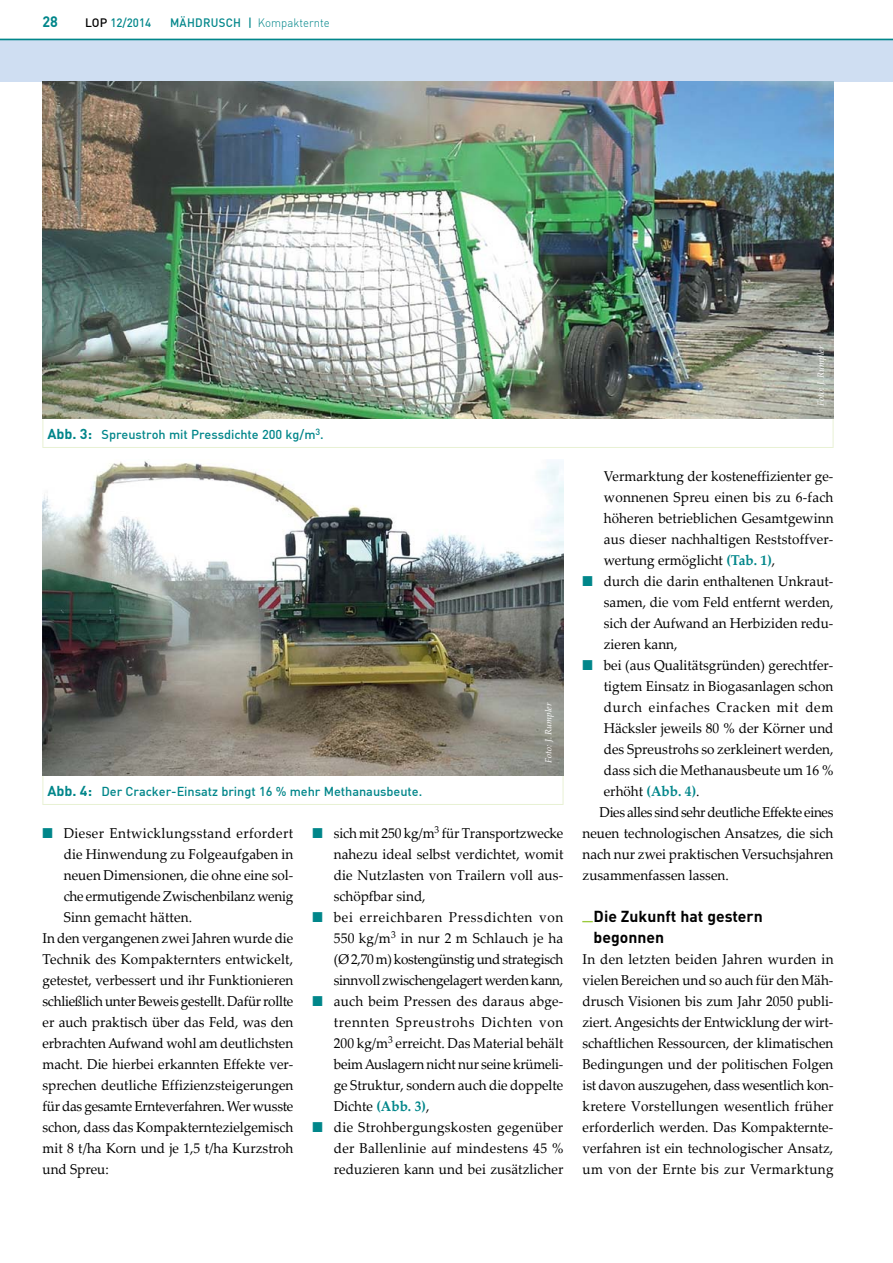
<style>
.page{position:relative;width:893px;height:1263px;background:#fff}
.page>*{position:absolute;margin:0;border:0;box-sizing:border-box;transform-origin:0 0}
.t1{font:700 15.75px/21px "DIN";color:#000}
.t2{font:700 15px "DIN";color:#00868a;scale:.95 1}
.t3{font:14.25px/21px "Palatino Linotype";color:#000;text-align:justify;scale:.95 1}
.t4{font:14.25px "Palatino Linotype";letter-spacing:-.02em;color:#000;scale:.95 1}
.t5{font:14.25px "Palatino Linotype";letter-spacing:-.025em;color:#000;scale:.95 1}
.t6{font:14.25px "Palatino Linotype";letter-spacing:.03em;color:#000;scale:.95 1}
.t7{font:14.25px "Palatino Linotype";letter-spacing:.05em;color:#000;scale:.95 1}
.t8{font:500 12.75px "DIN";letter-spacing:-.005em;color:#00868a}
.t9{font:500 12px "DIN";color:#00868a;scale:.95 1}
.t10{font:300 12px "DIN";color:#00868a;scale:.95 1}
.t11{font:italic 9px "Palatino Linotype";color:#fff}
.s1{color:#000}
.s2{font-weight:500}
.s3{font-weight:700;font-size:14.25px}
.s4{color:#00868a}
.s5{font-weight:700;color:#00868a}
</style>
<div class="page">
<div style="left:0;top:40px;width:893px;height:42px;background:#cfdef2"></div>
<hr style="left:0;top:39px;width:893px;height:1px;background:#00868a">
<div style="left:43px;top:418px;width:790px;height:30px;border:1px solid #e8f1d4"></div>
<img style="left:43px;top:82px;width:790px;height:336px">
<div style="left:43px;top:775px;width:520px;height:30px;border:1px solid #e8f1d4"></div>
<img style="left:43px;top:461px;width:520px;height:314px">
<p class="t2" style="left:43px;top:12px;width:18px">28</p>
<p class="t9" style="left:85px;top:15px;width:71px"><span class="s1">LOP</span> 12/2014</p>
<p class="t9" style="left:170px;top:15px;width:44px">Mähdrus</p>
<p class="t10" style="left:226px;top:15px;width:111px"><span class="s2">ch |</span> Kompakternte</p>
<p class="t8" style="left:48px;top:426px;width:278px"><span class="s3">Abb. 3:</span> Spreustroh mit Pressdichte 200 kg/m<sup>3</sup>.</p>
<p class="t8" style="left:48px;top:783px;width:376px"><span class="s3">Abb. 4:</span> Der Cracker-Einsatz bringt 16 % mehr Methanausbeute.</p>
<p class="t11" style="left:542px;top:763px;width:62px;rotate:-90deg">Foto: J. Rumpler</p>
<p class="t6" style="left:43px;top:823px;width:265px"><span class="s4">■</span> Dieser Entwicklungsstand erfordert</p>
<p class="t3" style="left:64px;top:843px;width:243px">die Hinwendung zu Folgeaufgaben in</p>
<p class="t3" style="left:64px;top:864px;width:243px">neuen Dimensionen, die ohne eine sol-</p>
<p class="t3" style="left:64px;top:885px;width:243px">che ermutigende Zwischenbilanz wenig</p>
<p class="t3" style="left:64px;top:906px;width:137px">Sinn gemacht hätten.</p>
<p class="t3" style="left:43px;top:927px;width:265px">In den vergangenen zwei Jahren wurde die</p>
<p class="t3" style="left:43px;top:948px;width:265px">Technik des Kompakternters entwickelt,</p>
<p class="t3" style="left:43px;top:969px;width:266px">getestet, verbessert und ihr Funktionieren</p>
<p class="t4" style="left:43px;top:991px;width:266px">schließlich unter Beweis gestellt. Dafür rollte</p>
<p class="t3" style="left:43px;top:1011px;width:266px">er auch praktisch über das Feld, was den</p>
<p class="t3" style="left:43px;top:1032px;width:265px">erbrachten Aufwand wohl am deutlichsten</p>
<p class="t3" style="left:43px;top:1053px;width:266px">macht. Die hierbei erkannten Effekte ver-</p>
<p class="t3" style="left:43px;top:1074px;width:266px">sprechen deutliche Effizienzsteigerungen</p>
<p class="t4" style="left:43px;top:1096px;width:266px">für das gesamte Ernteverfahren. Wer wusste</p>
<p class="t3" style="left:43px;top:1116px;width:266px">schon, dass das Kompakterntezielgemisch</p>
<p class="t3" style="left:43px;top:1137px;width:266px">mit 8 t/ha Korn und je 1,5 t/ha Kurzstroh</p>
<p class="t3" style="left:43px;top:1158px;width:71px">und Spreu:</p>
<p class="t3" style="left:334px;top:822px;width:243px;text-indent:-21px"><span class="s4">■</span> sich mit 250 kg/m<sup>3</sup> für Transportzwecke nahezu ideal selbst verdichtet, womit die Nutzlasten von Trailern voll aus&shy;schöpfbar sind,</p>
<p class="t3" style="left:334px;top:906px;width:243px;text-indent:-21px"><span class="s4">■</span> bei erreichbaren Pressdichten von 550 kg/m<sup>3</sup> in nur 2 m Schlauch je ha (Ø 2,70 m) kostengünstig und strategisch sinnvoll zwischengelagert werden kann,</p>
<p class="t3" style="left:334px;top:990px;width:243px;text-indent:-21px"><span class="s4">■</span> auch beim Pressen des daraus abge&shy;trennten Spreustrohs Dichten von 200 kg/m<sup>3</sup> erreicht. Das Material behält beim Auslagern nicht nur seine krümeli&shy;ge Struktur, sondern auch die doppelte Dichte <span class="s5">(Abb. 3)</span>,</p>
<p class="t3" style="left:334px;top:1116px;width:243px;text-indent:-21px"><span class="s4">■</span> die Strohbergungskosten gegenüber der Ballenlinie auf mindestens 45 % reduzieren kann und bei zusätzlicher</p>
<p class="t11" style="left:814px;top:406px;width:62px;rotate:-90deg">Foto: J. Rumpler</p>
<p class="t3" style="left:604px;top:465px;width:243px">Vermarktung der kosteneffizienter ge&shy;wonnenen Spreu einen bis zu 6-fach höheren betrieblichen Gesamtgewinn aus dieser nachhaltigen Reststoffver&shy;wertung ermöglicht <span class="s5">(Tab. 1)</span>,</p>
<p class="t3" style="left:604px;top:570px;width:243px;text-indent:-21px"><span class="s4">■</span> durch die darin enthaltenen Unkraut&shy;samen, die vom Feld entfernt werden, sich der Aufwand an Herbiziden redu&shy;zieren kann,</p>
<p class="t3" style="left:583px;top:654px;width:266px"><span class="s4">■</span> bei (aus Qualitätsgründen) gerechtfer-</p>
<p class="t3" style="left:604px;top:675px;width:243px">tigtem Einsatz in Biogasanlagen schon</p>
<p class="t7" style="left:604px;top:697px;width:243px">durch einfaches Cracken mit dem</p>
<p class="t3" style="left:604px;top:717px;width:243px">Häcksler jeweils 80 % der Körner und</p>
<p class="t3" style="left:604px;top:738px;width:243px">des Spreustrohs so zerkleinert werden,</p>
<p class="t3" style="left:604px;top:759px;width:243px">dass sich die Methanausbeute um 16 %</p>
<p class="t3" style="left:604px;top:780px;width:102px">erhöht <span class="s5">(Abb. 4)</span>.</p>
<p class="t5" style="left:600px;top:802px;width:248px">Dies alles sind sehr deutliche Effekte eines</p>
<p class="t3" style="left:583px;top:822px;width:266px">neuen technologischen Ansatzes, die sich</p>
<p class="t3" style="left:583px;top:843px;width:266px">nach nur zwei praktischen Versuchsjahren</p>
<p class="t3" style="left:583px;top:864px;width:155px">zusammenfassen lassen.</p>
<p class="t1" style="left:594px;top:905px;width:171px;text-indent:-11px"><sup>_</sup>Die Zukunft hat gestern begonnen</p>
<p class="t3" style="left:583px;top:948px;width:266px">In den letzten beiden Jahren wurden in vielen Bereichen und so auch für den Mäh&shy;drusch Visionen bis zum Jahr 2050 publi&shy;ziert. Angesichts der Entwicklung der wirt&shy;schaftlichen Ressourcen, der klimatischen Bedingungen und der politischen Folgen ist davon auszugehen, dass wesentlich kon&shy;kretere Vorstellungen wesentlich früher erforderlich werden. Das Kompakternte&shy;verfahren ist ein technologischer Ansatz, um von der Ernte bis zur Vermarktung</p>
</div>
